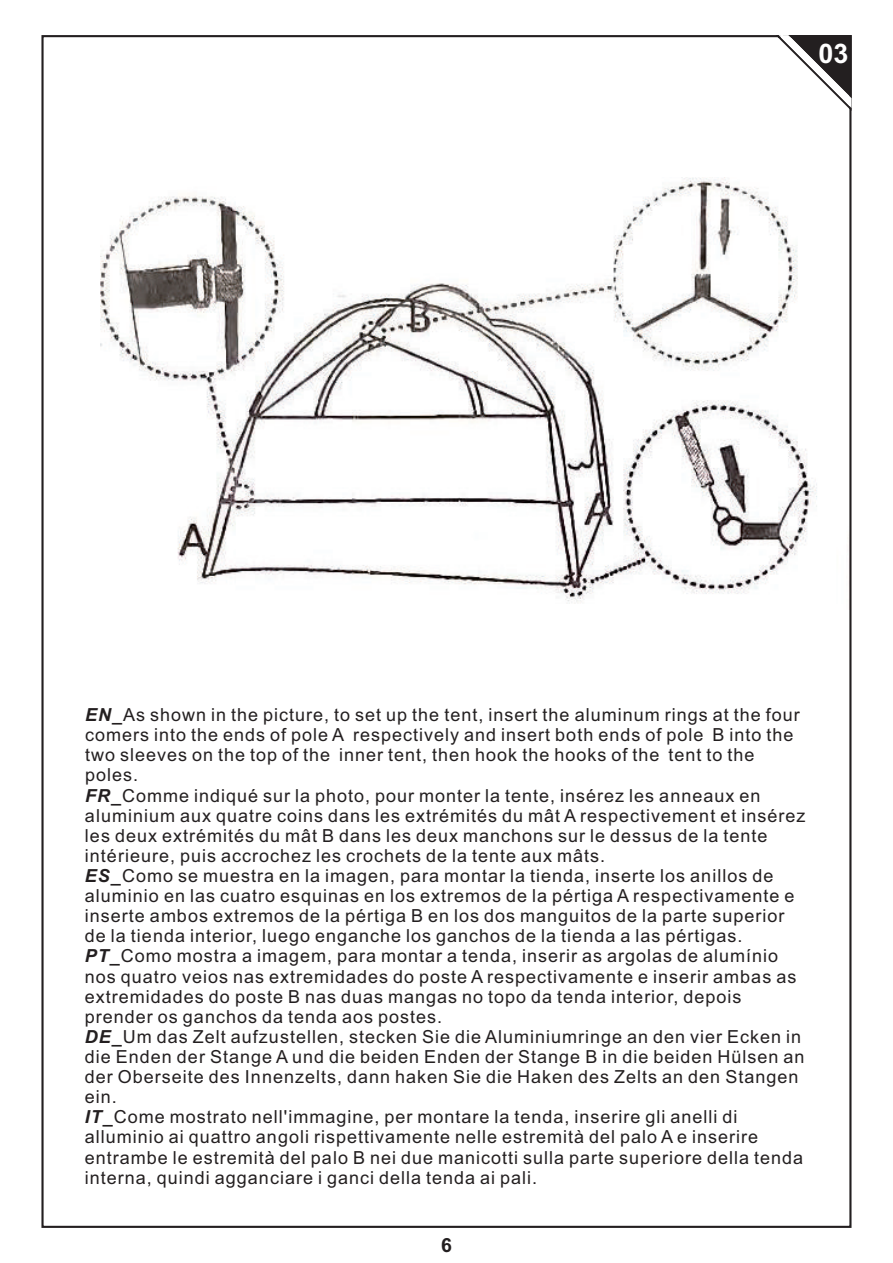
<style>
.page{position:relative;width:893px;height:1263px;background:#fff}
.page>*{position:absolute;margin:0;border:0;box-sizing:border-box;transform-origin:0 0}
.t1{font:700 27px "Arial";color:#fff}
.t2{font:700 19.5px "Arial";color:#231f20}
.t3{font:18px/20.1px "Arial";letter-spacing:.055em;color:#231f20}
.s1{font-weight:700;font-style:italic}
</style>
<div class="page">
<img style="left:100px;top:177px;width:717px;height:427px">
<svg style="left:775px;top:35px;width:77px;height:79px"></svg>
<h1 class="t1" style="left:818px;top:43px;width:32px">03</h1>
<p class="t3" style="left:85px;top:706px;width:722px"><span class="s1">EN_</span>As shown in the picture, to set up the tent, insert the aluminum rings at the four comers into the ends of pole A respectively and insert both ends of pole B into the two sleeves on the top of the inner tent, then hook the hooks of the tent to the poles.<br><span class="s1">FR_</span>Comme indiqué sur la photo, pour monter la tente, insérez les anneaux en aluminium aux quatre coins dans les extrémités du mât A respectivement et insérez les deux extrémités du mât B dans les deux manchons sur le dessus de la tente intérieure, puis accrochez les crochets de la tente aux mâts.<br><span class="s1">ES_</span>Como se muestra en la imagen, para montar la tienda, inserte los anillos de aluminio en las cuatro esquinas en los extremos de la pértiga A respectivamente e inserte ambos extremos de la pértiga B en los dos manguitos de la parte superior de la tienda interior, luego enganche los ganchos de la tienda a las pértigas.<br><span class="s1">PT_</span>Como mostra a imagem, para montar a tenda, inserir as argolas de alumínio nos quatro veios nas extremidades do poste A respectivamente e inserir ambas as extremidades do poste B nas duas mangas no topo da tenda interior, depois prender os ganchos da tenda aos postes.<br><span class="s1">DE_</span>Um das Zelt aufzustellen, stecken Sie die Aluminiumringe an den vier Ecken in die Enden der Stange A und die beiden Enden der Stange B in die beiden Hülsen an der Oberseite des Innenzelts, dann haken Sie die Haken des Zelts an den Stangen ein.<br><span class="s1">IT_</span>Come mostrato nell'immagine, per montare la tenda, inserire gli anelli di alluminio ai quattro angoli rispettivamente nelle estremità del palo A e inserire entrambe le estremità del palo B nei due manicotti sulla parte superiore della tenda interna, quindi agganciare i ganci della tenda ai pali.</p>
<p class="t2" style="left:441px;top:1238px;width:12px">6</p>
</div>
